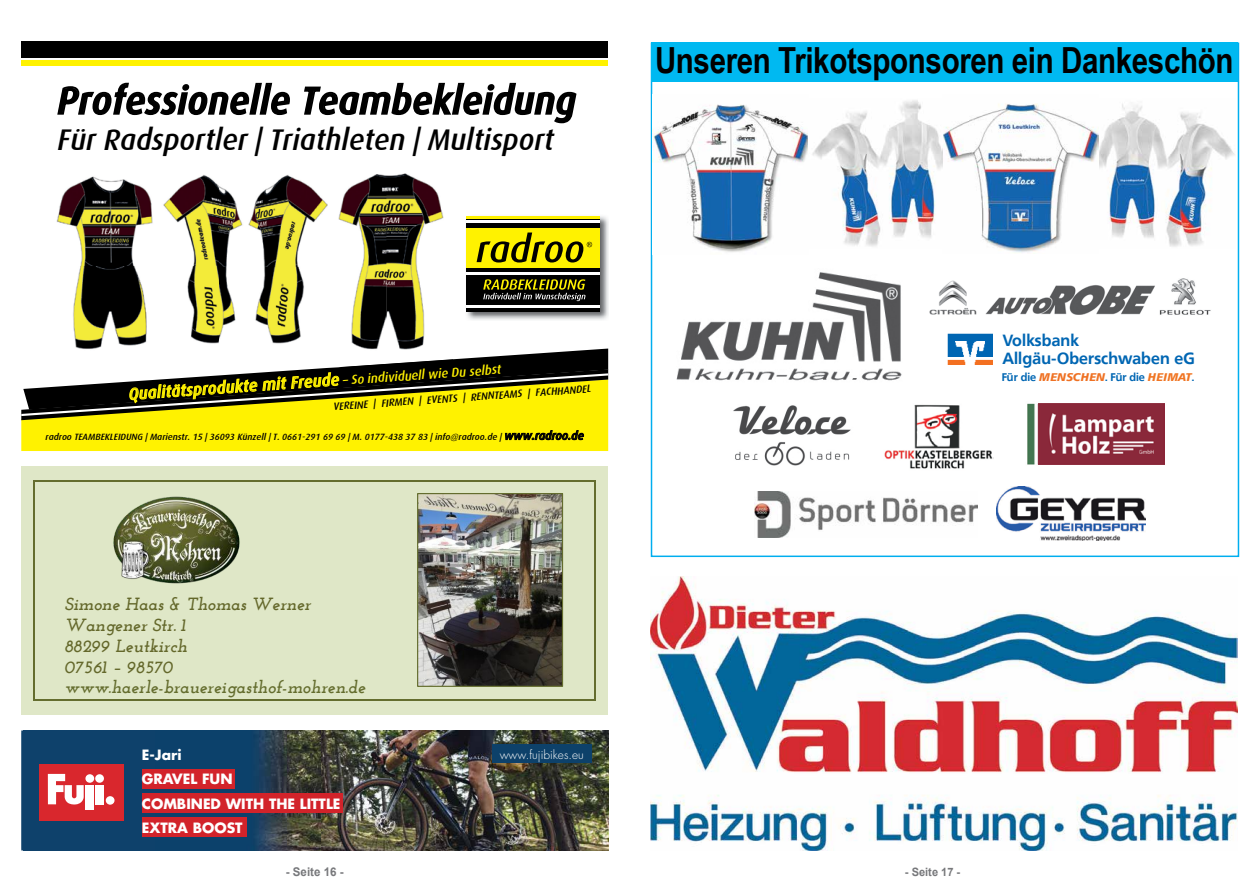
<style>
.page{position:relative;width:1259px;height:893px;background:#fff}
.page>*{position:absolute;margin:0;border:0;box-sizing:border-box;transform-origin:0 0}
.t1{font:italic 500 38.1px "Dax";letter-spacing:.02em;color:#000;scale:.96 1}
.t2{font:700 36px "Arial Narrow";letter-spacing:-.01em;color:#000}
.t3{font:italic 500 29.85px "Dax";color:#000;scale:.96 1}
.t4{font:italic 700 17.55px/20.7px "Josefin Slab";letter-spacing:-.005em;color:#64682b}
.t5{font:italic 700 17.55px "Josefin Slab";letter-spacing:-.005em;color:#646d2e}
.t6{font:italic 500 16.5px "Dax";color:#fff200;scale:.96 1}
.t7{font:700 16.2px/17.4px "Frutiger VR";letter-spacing:.01em;color:#0066b3}
.t8{font:700 13.8px/24.2px "Futura Std";color:#fff}
.t9{font:700 12px "Arial";color:#77787b;scale:.96 1}
.t10{font:300 11.85px "Futura Std";color:#fff}
.t11{font:700 11.55px "Arial";color:#77787b;scale:.96 1}
.t12{font:700 11.1px "Frutiger VR";color:#0066b3}
.t13{font:italic 500 10.5px "Dax";color:#000;scale:.96 1}
.t14{font:italic 500 9.15px "Dax";color:#000}
.s1{font-size:13.2px}
.s2{font-size:11.55px}
.s3{font-style:italic;color:#ef7123}
.s4{font-style:italic;color:#f07523}
</style>
<div class="page">
<div style="left:651px;top:43px;width:586px;height:39px;background:#00b9f1"></div>
<img style="left:676px;top:272px;width:226px;height:109px">
<img style="left:948px;top:334px;width:44px;height:30px">
<img style="left:996px;top:487px;width:149px;height:54px">
<img style="left:1027px;top:403px;width:138px;height:62px">
<img style="left:1038px;top:403px;width:126px;height:61px">
<img style="left:754px;top:491px;width:223px;height:46px">
<img style="left:733px;top:405px;width:118px;height:61px">
<img style="left:884px;top:404px;width:109px;height:65px">
<img style="left:929px;top:278px;width:282px;height:37px">
<img style="left:1098px;top:104px;width:137px;height:143px">
<img style="left:653px;top:104px;width:155px;height:148px">
<img style="left:942px;top:103px;width:156px;height:150px">
<img style="left:812px;top:100px;width:130px;height:147px">
<img style="left:466px;top:216px;width:142px;height:104px">
<div style="left:467px;top:217px;width:133px;height:94px;background:#000"></div>
<div style="left:467px;top:228px;width:133px;height:39px;background:#fff200"></div>
<hr style="left:467px;top:221px;width:133px;height:2px;background:#fff">
<hr style="left:467px;top:216px;width:133px;height:3px;background:#fff200">
<hr style="left:467px;top:272px;width:133px;height:2px;background:#fff">
<hr style="left:467px;top:305px;width:133px;height:2px;background:#fff">
<svg style="left:476px;top:233px;width:116px;height:29px"></svg>
<svg style="left:483px;top:279px;width:102px;height:22px"></svg>
<svg style="left:57px;top:82px;width:233px;height:34px"></svg>
<svg style="left:304px;top:82px;width:273px;height:42px"></svg>
<div style="left:21px;top:41px;width:587px;height:16px;background:#000"></div>
<div style="left:21px;top:60px;width:587px;height:5px;background:#fff200"></div>
<img style="left:56px;top:174px;width:330px;height:175px">
<img style="left:386px;top:173px;width:58px;height:176px">
<svg style="left:21px;top:349px;width:587px;height:102px"></svg>
<div style="left:21px;top:466px;width:587px;height:249px;background:#dfe7c7"></div>
<img style="left:81px;top:481px;width:190px;height:103px">
<img style="left:419px;top:495px;width:142px;height:190px">
<div style="left:417px;top:493px;width:146px;height:194px;border:1px solid #646d2e"></div>
<hr style="left:35px;top:480px;width:559px;height:1px;background:#646d2e">
<hr style="left:594px;top:481px;width:2px;height:25px;background:#646d2e">
<hr style="left:594px;top:506px;width:2px;height:22px;background:#646d2e">
<hr style="left:594px;top:528px;width:2px;height:23px;background:#646d2e">
<hr style="left:594px;top:551px;width:2px;height:22px;background:#646d2e">
<hr style="left:594px;top:573px;width:2px;height:21px;background:#646d2e">
<hr style="left:594px;top:594px;width:2px;height:21px;background:#646d2e">
<hr style="left:594px;top:615px;width:2px;height:20px;background:#646d2e">
<hr style="left:594px;top:635px;width:2px;height:21px;background:#646d2e">
<hr style="left:594px;top:656px;width:2px;height:21px;background:#646d2e">
<hr style="left:35px;top:699px;width:559px;height:2px;background:#646d2e">
<svg style="left:34px;top:480px;width:1px;height:221px"></svg>
<hr style="left:594px;top:677px;width:2px;height:22px;background:#646d2e">
<img style="left:23px;top:730px;width:585px;height:120px">
<div style="left:39px;top:764px;width:85px;height:57px;background:#d9272d"></div>
<div style="left:85px;top:774px;width:9px;height:9px;background:#fff;border-radius:50%"></div>
<div style="left:95px;top:774px;width:9px;height:9px;background:#fff;border-radius:50%"></div>
<div style="left:106px;top:796px;width:8px;height:9px;background:#fff;border-radius:50%"></div>
<div style="left:96px;top:785px;width:8px;height:19px;background:#fff"></div>
<div style="left:85px;top:785px;width:9px;height:25px;background:#fff"></div>
<svg style="left:48px;top:774px;width:36px;height:30px"></svg>
<div style="left:492px;top:745px;width:99px;height:18px;background:#0d416a"></div>
<div style="left:142px;top:769px;width:93px;height:19px;background:#d2232a"></div>
<div style="left:142px;top:793px;width:200px;height:20px;background:#d2232a"></div>
<div style="left:142px;top:817px;width:105px;height:20px;background:#d2232a"></div>
<svg style="left:21px;top:730px;width:2px;height:120px"></svg>
<img style="left:651px;top:576px;width:587px;height:274px">
<h1 class="t1" style="left:58px;top:79px;width:541px">Professionelle Teambekleidung</h1>
<h3 class="t3" style="left:58px;top:123px;width:518px">Für Radsportler | Triathleten | Multisport</h3>
<h2 class="t2" style="left:655px;top:33px;width:580px">Unseren Trikotsponsoren ein Dankeschön</h2>
<h3 class="t6" style="left:128px;top:385px;width:390px;rotate:-4deg">Qualitätsprodukte mit Freude <span class="s1">– So individuell wie Du selbst</span></h3>
<p class="t13" style="left:333px;top:401px;width:270px;rotate:-4deg">VEREINE | FIRMEN | EVENTS | RENNTEAMS | FACHHANDEL</p>
<p class="t14" style="left:46px;top:431px;width:540px">radroo TEAMBEKLEIDUNG | Marienstr. 15 | 36093 Künzell | T. 0661-291 69 69 | M. 0177-438 37 83 | info@radroo.de | <span class="s2">www.radroo.de</span></p>
<h3 class="t4" style="left:65px;top:594px;width:248px">Simone Haas &amp; Thomas Werner<br>Wangener Str. 1<br>88299 Leutkirch<br>07561 – 98570</h3>
<h3 class="t5" style="left:65px;top:677px;width:302px">www.haerle-brauereigasthof-mohren.de</h3>
<h3 class="t8" style="left:142px;top:743px;width:41px">E-Jari</h3>
<h3 class="t8" style="left:142px;top:767px;width:200px">GRAVEL FUN<br>COMBINED WITH THE LITTLE<br>EXTRA BOOST</h3>
<p class="t10" style="left:500px;top:747px;width:86px">www.fujibikes.eu</p>
<h3 class="t7" style="left:1002px;top:332px;width:194px">Volksbank<br>Allgäu-Oberschwaben eG</h3>
<p class="t12" style="left:1002px;top:370px;width:194px">Für die <span class="s3">MENSCHEN</span>. Für die <span class="s4">HEIMAT</span>.</p>
<h3 class="t9" style="left:286px;top:863px;width:62px">- Seite 16 -</h3>
<p class="t11" style="left:905px;top:864px;width:59px">- Seite 17 -</p>
</div>
